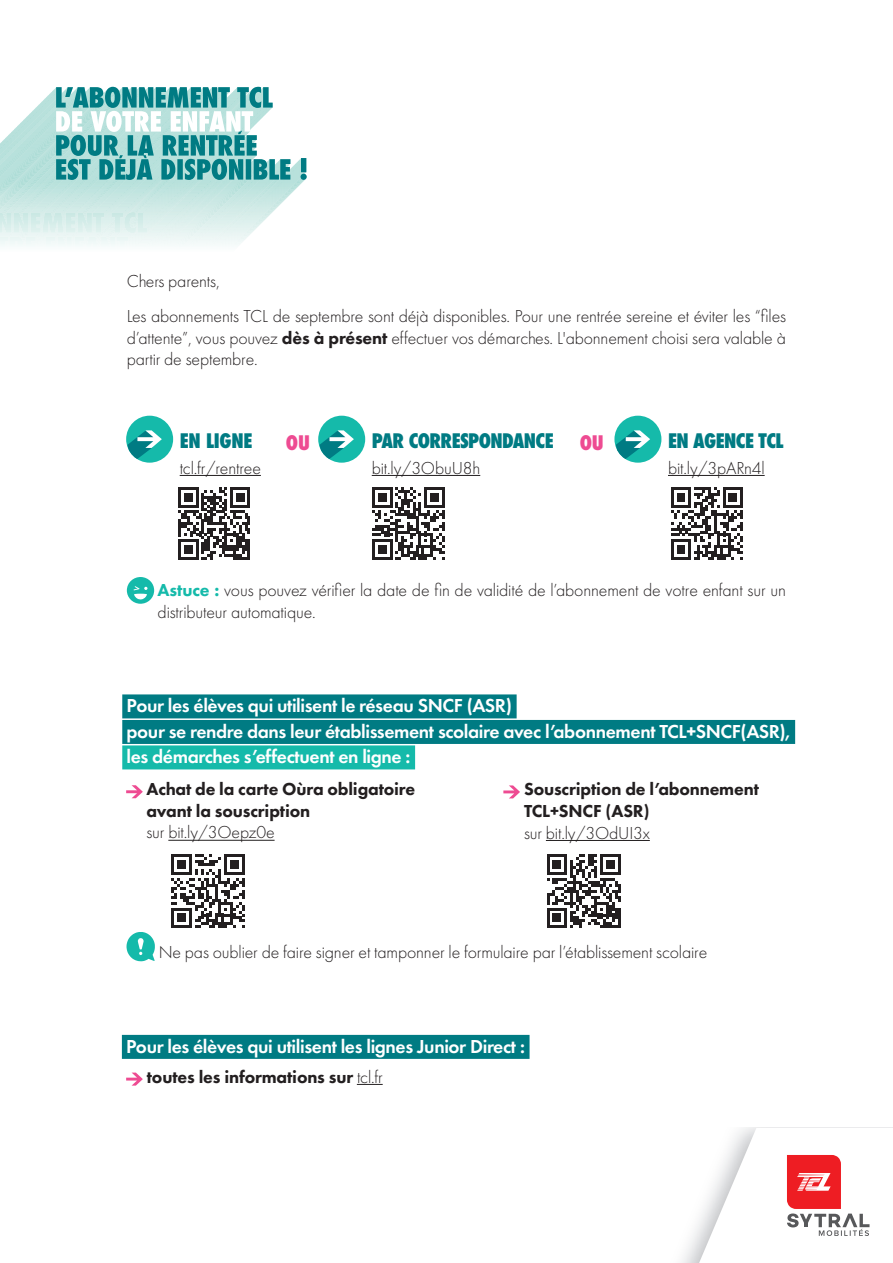
<style>
.page{position:relative;width:893px;height:1263px;background:#fff}
.page>*{position:absolute;margin:0;border:0;box-sizing:border-box;transform-origin:0 0}
.t1{font:600 19.5px/25.5px "Futura PT";letter-spacing:-.02em;color:#fff}
.t2{font:800 condensed 19.5px "Futura";letter-spacing:-.03em;color:#007b83}
.t3{font:800 condensed 19.5px "Futura";color:#ee4b92}
.t4{font:300 18px/21.6px "Futura PT";letter-spacing:-.01em;color:#231f20;text-align:justify}
.t5{font:800 18px/21.6px "Futura PT";letter-spacing:-.01em;color:#231f20}
.s1{font-weight:800}
.s2{font-weight:800;color:#15baaa}
.s3{font-weight:300}
</style>
<div class="page">
<svg style="left:699px;top:1128px;width:171px;height:135px"></svg>
<div style="left:122px;top:1035px;width:408px;height:24px;background:#007b83"></div>
<svg style="left:357px;top:1084px;width:26px;height:1px"></svg>
<svg style="left:126px;top:1072px;width:17px;height:13px"></svg>
<div style="left:122px;top:694px;width:395px;height:24px;background:#007b83"></div>
<div style="left:122px;top:720px;width:673px;height:24px;background:#007b83"></div>
<div style="left:122px;top:745px;width:293px;height:24px;background:#15baaa"></div>
<svg style="left:171px;top:854px;width:74px;height:74px"></svg>
<svg style="left:547px;top:854px;width:73px;height:74px"></svg>
<hr style="left:546px;top:840px;width:104px;height:1px;background:#231f20">
<svg style="left:503px;top:785px;width:17px;height:13px"></svg>
<svg style="left:126px;top:932px;width:29px;height:29px"></svg>
<hr style="left:168px;top:840px;width:107px;height:1px;background:#231f20">
<svg style="left:126px;top:785px;width:17px;height:13px"></svg>
<svg style="left:0;top:87px;width:307px;height:159px"></svg>
<svg style="left:127px;top:577px;width:27px;height:27px"></svg>
<hr style="left:180px;top:475px;width:81px;height:1px;background:#231f20">
<div style="left:126px;top:416px;width:47px;height:47px;background:#15baaa;border-radius:50%"></div>
<svg style="left:128px;top:430px;width:34px;height:33px"></svg>
<hr style="left:372px;top:475px;width:108px;height:1px;background:#231f20">
<div style="left:318px;top:416px;width:47px;height:47px;background:#15baaa;border-radius:50%"></div>
<svg style="left:320px;top:430px;width:34px;height:33px"></svg>
<hr style="left:668px;top:475px;width:97px;height:1px;background:#231f20">
<div style="left:614px;top:416px;width:47px;height:47px;background:#15baaa;border-radius:50%"></div>
<svg style="left:616px;top:430px;width:34px;height:33px"></svg>
<svg style="left:178px;top:487px;width:72px;height:72px"></svg>
<svg style="left:372px;top:487px;width:72px;height:72px"></svg>
<svg style="left:671px;top:487px;width:72px;height:72px"></svg>
<p class="t4" style="left:127px;top:271px;width:94px">Chers parents,</p>
<p class="t4" style="left:127px;top:306px;width:661px">Les abonnements TCL de septembre sont déjà disponibles. Pour une rentrée sereine et éviter les “files d’attente”, vous pouvez <span class="s1">dès à présent</span> effectuer vos démarches. L'abonnement choisi sera valable à partir de septembre.</p>
<p class="t2" style="left:180px;top:427px;width:74px">EN LIGNE</p>
<p class="t3" style="left:286px;top:429px;width:26px">OU</p>
<p class="t3" style="left:580px;top:429px;width:26px">OU</p>
<p class="t4" style="left:180px;top:457px;width:83px">tcl.fr/rentree</p>
<p class="t2" style="left:372px;top:427px;width:183px">PAR CORRESPONDANCE</p>
<p class="t4" style="left:372px;top:457px;width:110px">bit.ly/3ObuU8h</p>
<p class="t2" style="left:668px;top:427px;width:117px">EN AGENCE TCL</p>
<p class="t4" style="left:668px;top:457px;width:98px">bit.ly/3pARn4l</p>
<p class="t4" style="left:158px;top:580px;width:630px"><span class="s2">Astuce :</span> vous pouvez vérifier la date de fin de validité de l’abonnement de votre enfant sur un distributeur automatique.</p>
<p class="t1" style="left:127px;top:693px;width:665px">Pour les élèves qui utilisent le réseau SNCF (ASR)<br>pour se rendre dans leur établissement scolaire avec l’abonnement TCL+SNCF(ASR), les démarches s’effectuent en ligne :</p>
<p class="t5" style="left:524px;top:778px;width:236px">Souscription de l’abonnement<br>TCL+SNCF (ASR)</p>
<p class="t4" style="left:524px;top:822px;width:127px">sur bit.ly/3OdUI3x</p>
<p class="t5" style="left:146px;top:778px;width:270px">Achat de la carte Oùra obligatoire avant la souscription</p>
<p class="t4" style="left:146px;top:822px;width:130px">sur bit.ly/3Oepz0e</p>
<p class="t4" style="left:159px;top:942px;width:550px">Ne pas oublier de faire signer et tamponner le formulaire par l’établissement scolaire</p>
<p class="t1" style="left:126px;top:1033px;width:400px">Pour les élèves qui utilisent les lignes Junior Direct :</p>
<p class="t5" style="left:147px;top:1065px;width:238px">toutes les informations sur <span class="s3">tcl.fr</span></p>
</div>
